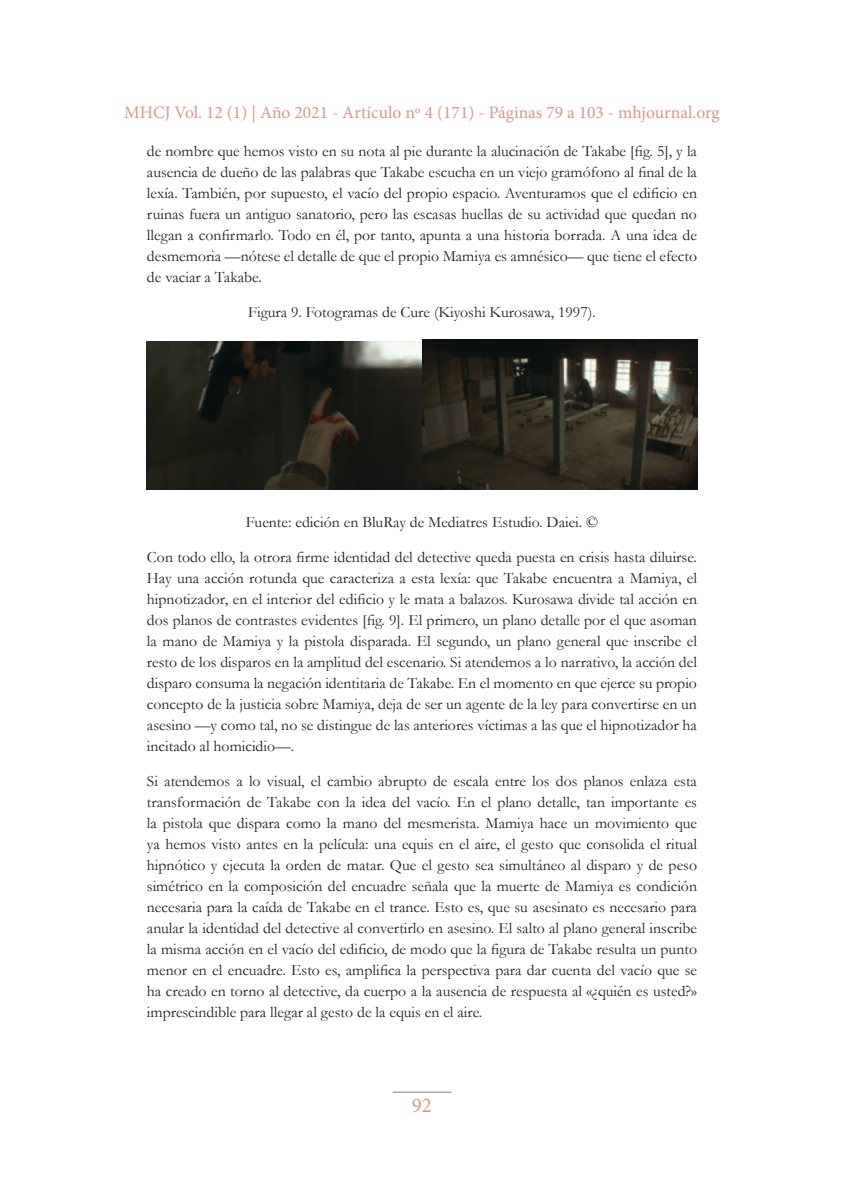
<style>
.page{position:relative;width:844px;height:1191px;background:#fff}
.page>*{position:absolute;margin:0;border:0;box-sizing:border-box;transform-origin:0 0}
.t1{font:21px "Minion Pro";color:#d69888}
.t2{font:17.5px "Minion Pro";color:#d69888}
.Texto_independiente{font:15.75px/21px "Garamond";color:#231f20;text-align:justify}
.Tablas__figuras__fue{font:15.75px "Garamond";color:#231f20}
</style>
<div class="page">
<hr style="left:392px;top:1091px;width:59px;height:1px;background:#808080">
<img style="left:147px;top:340px;width:549px;height:149px">
<p class="t2" style="left:124px;top:100px;width:597px">MHCJ Vol. 12 (1) | Año 2021 - Artículo nº 4 (171) - Páginas 79 a 103 - mhjournal.org</p>
<p class="Texto_independiente" style="left:147px;top:140px;width:551px">de nombre que hemos visto en su nota al pie durante la alucinación de Takabe [fig. 5], y la ausencia de dueño de las palabras que Takabe escucha en un viejo gramófono al final de la lexía. También, por supuesto, el vacío del propio espacio. Aventuramos que el edificio en ruinas fuera un antiguo sanatorio, pero las escasas huellas de su actividad que quedan no llegan a confirmarlo. Todo en él, por tanto, apunta a una historia borrada. A una idea de desmemoria —nótese el detalle de que el propio Mamiya es amnésico— que tiene el efecto de vaciar a Takabe.</p>
<p class="Tablas__figuras__fue" style="left:248px;top:302px;width:349px">Figura 9. Fotogramas de Cure (Kiyoshi Kurosawa, 1997).</p>
<p class="Tablas__figuras__fue" style="left:246px;top:512px;width:354px">Fuente: edición en BluRay de Mediatres Estudio. Daiei. ©</p>
<p class="Texto_independiente" style="left:147px;top:546px;width:551px">Con todo ello, la otrora firme identidad del detective queda puesta en crisis hasta diluirse.<br>Hay una acción rotunda que caracteriza a esta lexía: que Takabe encuentra a Mamiya, el hipnotizador, en el interior del edificio y le mata a balazos. Kurosawa divide tal acción en dos planos de contrastes evidentes [fig. 9]. El primero, un plano detalle por el que asoman la mano de Mamiya y la pistola disparada. El segundo, un plano general que inscribe el resto de los disparos en la amplitud del escenario. Si atendemos a lo narrativo, la acción del disparo consuma la negación identitaria de Takabe. En el momento en que ejerce su propio concepto de la justicia sobre Mamiya, deja de ser un agente de la ley para convertirse en un asesino —y como tal, no se distingue de las anteriores víctimas a las que el hipnotizador ha incitado al homicidio—.</p>
<p class="Texto_independiente" style="left:147px;top:770px;width:551px">Si atendemos a lo visual, el cambio abrupto de escala entre los dos planos enlaza esta transformación de Takabe con la idea del vacío. En el plano detalle, tan importante es la pistola que dispara como la mano del mesmerista. Mamiya hace un movimiento que ya hemos visto antes en la película: una equis en el aire, el gesto que consolida el ritual hipnótico y ejecuta la orden de matar. Que el gesto sea simultáneo al disparo y de peso simétrico en la composición del encuadre señala que la muerte de Mamiya es condición necesaria para la caída de Takabe en el trance. Esto es, que su asesinato es necesario para anular la identidad del detective al convertirlo en asesino. El salto al plano general inscribe la misma acción en el vacío del edificio, de modo que la figura de Takabe resulta un punto menor en el encuadre. Esto es, amplifica la perspectiva para dar cuenta del vacío que se ha creado en torno al detective, da cuerpo a la ausencia de respuesta al «¿quién es usted?» imprescindible para llegar al gesto de la equis en el aire.</p>
<h1 class="t1" style="left:412px;top:1091px;width:22px">92</h1>
</div>
